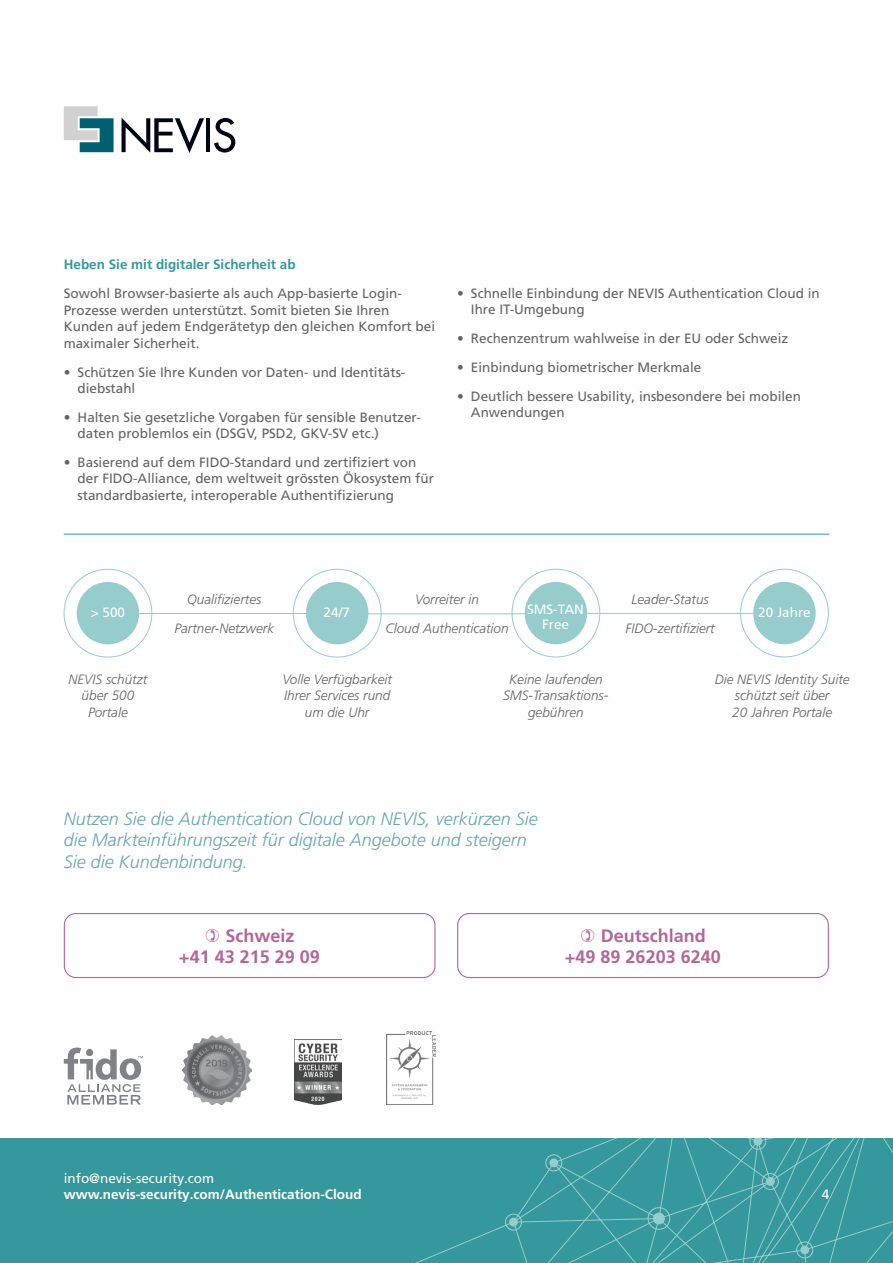
<style>
.page{position:relative;width:893px;height:1263px;background:#fff}
.page>*{position:absolute;margin:0;border:0;box-sizing:border-box;transform-origin:0 0}
.t1{font:italic 300 18px/21.6px "Frutiger LT Pro";color:#66a7ac}
.t2{font:700 18px/21.6px "Frutiger LT Pro";color:#b36698}
.t3{font:13.5px/16.2px "Frutiger LT Pro";color:#636366}
.t4{font:italic 300 13.5px/16.5px "Frutiger LT Pro";color:#636366;text-align:center}
.t5{font:13.5px "Frutiger LT Pro";color:#fff}
.t6{font:700 13.5px "Frutiger LT Pro";color:#fff}
.t7{font:700 13.5px "Frutiger LT Pro";color:#35989c}
</style>
<div class="page">
<div style="left:0;top:1138px;width:893px;height:125px;background:#35989c"></div>
<svg style="left:505px;top:1138px;width:388px;height:125px"></svg>
<svg style="left:652px;top:1212px;width:13px;height:13px"></svg>
<svg style="left:765px;top:1176px;width:10px;height:10px"></svg>
<svg style="left:549px;top:1158px;width:10px;height:10px"></svg>
<svg style="left:509px;top:1217px;width:9px;height:10px"></svg>
<svg style="left:753px;top:1138px;width:10px;height:8px"></svg>
<svg style="left:800px;top:1245px;width:10px;height:10px"></svg>
<svg style="left:122px;top:118px;width:82px;height:35px"></svg>
<hr style="left:206px;top:118px;width:4px;height:34px;background:#000314">
<svg style="left:214px;top:118px;width:21px;height:35px"></svg>
<svg style="left:64px;top:106px;width:50px;height:46px"></svg>
<div style="left:457px;top:913px;width:372px;height:65px;border:1px solid #b36698;border-radius:12px"></div>
<div style="left:64px;top:913px;width:371px;height:65px;border:1px solid #b36698;border-radius:12px"></div>
<svg style="left:64px;top:1047px;width:79px;height:57px"></svg>
<img style="left:182px;top:1036px;width:70px;height:68px">
<img style="left:294px;top:1039px;width:48px;height:65px">
<img style="left:386px;top:1031px;width:49px;height:73px">
<hr style="left:64px;top:534px;width:765px;height:1px;background:#35989c">
<hr style="left:337px;top:613px;width:210px;height:1px;background:#96cccc">
<hr style="left:122px;top:613px;width:210px;height:1px;background:#96cccc">
<div style="left:77px;top:582px;width:62px;height:62px;background:#96cccc;border-radius:50%"></div>
<div style="left:306px;top:582px;width:62px;height:62px;background:#96cccc;border-radius:50%"></div>
<hr style="left:570px;top:613px;width:210px;height:1px;background:#96cccc">
<div style="left:525px;top:582px;width:62px;height:62px;background:#96cccc;border-radius:50%"></div>
<div style="left:753px;top:582px;width:63px;height:62px;background:#96cccc;border-radius:50%"></div>
<p class="t7" style="left:64px;top:256px;width:233px">Heben Sie mit digitaler Sicherheit ab</p>
<p class="t3" style="left:64px;top:285px;width:373px">Sowohl Browser-basierte als auch App-basierte Login-Prozesse werden unterstützt. Somit bieten Sie Ihren Kunden auf jedem Endgerätetyp den gleichen Komfort bei maximaler Sicherheit.</p>
<p class="t3" style="left:78px;top:364px;width:328px;text-indent:-14px">• Schützen Sie Ihre Kunden vor Daten- und Identitäts&shy;diebstahl</p>
<p class="t3" style="left:78px;top:409px;width:344px;text-indent:-14px">• Halten Sie gesetzliche Vorgaben für sensible Benutzer&shy;daten problemlos ein (DSGV, PSD2, GKV-SV etc.)</p>
<p class="t3" style="left:78px;top:454px;width:358px;text-indent:-14px">• Basierend auf dem FIDO-Standard und zertifiziert von der FIDO-Alliance, dem weltweit grössten Ökosystem für standardbasierte, interoperable Authentifizierung</p>
<p class="t3" style="left:471px;top:285px;width:350px;text-indent:-14px">• Schnelle Einbindung der NEVIS Authentication Cloud in<br>Ihre IT-Umgebung</p>
<p class="t3" style="left:457px;top:330px;width:333px">• Rechenzentrum wahlweise in der EU oder Schweiz</p>
<p class="t3" style="left:457px;top:359px;width:246px">• Einbindung biometrischer Merkmale</p>
<p class="t3" style="left:471px;top:388px;width:332px;text-indent:-14px">• Deutlich bessere Usability, insbesondere bei mobilen<br>Anwendungen</p>
<p class="t4" style="left:174px;top:585px;width:101px;line-height:29.2px">Qualifiziertes<br>Partner-Netzwerk</p>
<p class="t5" style="left:91px;top:604px;width:36px">&gt; 500</p>
<p class="t5" style="left:324px;top:604px;width:28px">24/7</p>
<p class="t4" style="left:386px;top:585px;width:125px;line-height:29.2px">Vorreiter in<br>Cloud Authentication</p>
<p class="t4" style="left:626px;top:585px;width:91px;line-height:29.2px">Leader-Status<br>FIDO-zertifiziert</p>
<p class="t5" style="left:527px;top:601px;width:58px">SMS-TAN</p>
<p class="t5" style="left:758px;top:604px;width:54px">20 Jahre</p>
<p class="t5" style="left:542px;top:616px;width:29px">Free</p>
<p class="t4" style="left:69px;top:671px;width:80px">NEVIS schützt über 500<br>Portale</p>
<p class="t4" style="left:282px;top:671px;width:111px">Volle Verfügbarkeit<br>Ihrer Services rund um die Uhr</p>
<p class="t4" style="left:503px;top:671px;width:107px">Keine laufenden<br>SMS-Transaktions&shy;gebühren</p>
<p class="t4" style="left:715px;top:671px;width:136px">Die NEVIS Identity Suite schützt seit über<br>20 Jahren Portale</p>
<h1 class="t1" style="left:64px;top:808px;width:476px">Nutzen Sie die Authentication Cloud von NEVIS, verkürzen Sie die Markteinführungszeit für digitale Angebote und steigern<br>Sie die Kundenbindung.</h1>
<h1 class="t2" style="left:179px;top:925px;width:142px;text-indent:46px">Schweiz +41 43 215 29 09</h1>
<h1 class="t2" style="left:565px;top:925px;width:157px;text-indent:36px">Deutschland +49 89 26203 6240</h1>
<p class="t5" style="left:64px;top:1170px;width:152px">info@nevis-security.com</p>
<p class="t6" style="left:64px;top:1186px;width:299px">www.nevis-security.com/Authentication-Cloud</p>
<p class="t5" style="left:822px;top:1186px;width:9px">4</p>
</div>
